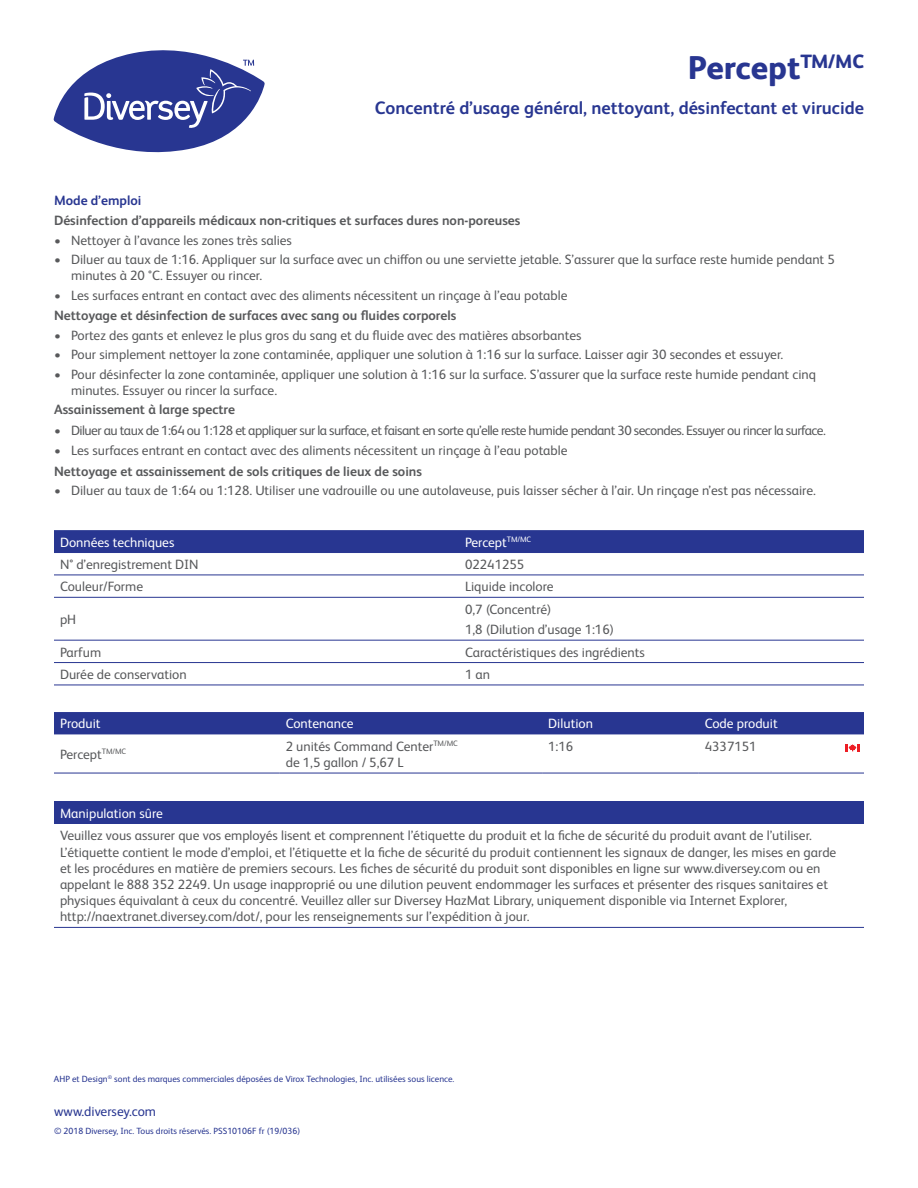
<style>
.page{position:relative;width:918px;height:1188px;background:#fff}
.page>*{position:absolute;margin:0;border:0;box-sizing:border-box;transform-origin:0 0}
.t1{font:800 33px "FS Albert Pro";color:#283691}
.t2{font:700 18px "FS Albert Pro";color:#283691}
.t3{font:13.5px/16.2px "FS Albert Pro";color:#58595b}
.t4{font:700 13.5px "FS Albert Pro";color:#58595b}
.t5{font:13.5px "FS Albert Pro";letter-spacing:-.04em;color:#58595b}
.t6{font:13.5px "FS Albert Pro";color:#fff}
.t7{font:13.5px "FS Albert Pro";color:#283691}
.t8{font:700 13.5px "FS Albert Pro";color:#283691}
.t9{font:9px "FS Albert Pro";color:#283691}
</style>
<div class="page">
<div style="left:54px;top:530px;width:810px;height:22px;background:#283691"></div>
<hr style="left:54px;top:640px;width:405px;height:1px;background:#283691">
<hr style="left:459px;top:640px;width:405px;height:1px;background:#283691">
<hr style="left:54px;top:597px;width:405px;height:1px;background:#283691">
<hr style="left:459px;top:597px;width:405px;height:1px;background:#283691">
<hr style="left:54px;top:552px;width:405px;height:1px;background:#283691">
<hr style="left:54px;top:662px;width:405px;height:1px;background:#283691">
<hr style="left:54px;top:685px;width:405px;height:1px;background:#283691">
<hr style="left:459px;top:552px;width:405px;height:1px;background:#283691">
<hr style="left:459px;top:662px;width:405px;height:1px;background:#283691">
<hr style="left:459px;top:685px;width:405px;height:1px;background:#283691">
<hr style="left:54px;top:575px;width:405px;height:1px;background:#283691">
<hr style="left:459px;top:575px;width:405px;height:1px;background:#283691">
<div style="left:54px;top:712px;width:810px;height:22px;background:#283691"></div>
<hr style="left:54px;top:773px;width:226px;height:1px;background:#283691">
<hr style="left:280px;top:773px;width:262px;height:1px;background:#283691">
<hr style="left:542px;top:773px;width:157px;height:1px;background:#283691">
<hr style="left:699px;top:773px;width:165px;height:1px;background:#283691">
<div style="left:54px;top:802px;width:810px;height:22px;background:#283691"></div>
<hr style="left:54px;top:927px;width:810px;height:1px;background:#283691">
<svg style="left:846px;top:744px;width:13px;height:7px"></svg>
<svg style="left:53px;top:50px;width:212px;height:103px"></svg>
<h1 class="t1" style="left:688px;top:42px;width:178px">Percept<sup>TM/MC</sup></h1>
<h2 class="t2" style="left:375px;top:96px;width:491px">Concentré d’usage général, nettoyant, désinfectant et virucide</h2>
<p class="t8" style="left:54px;top:191px;width:89px">Mode d’emploi</p>
<p class="t4" style="left:54px;top:211px;width:468px">Désinfection d’appareils médicaux non-critiques et surfaces dures non-poreuses</p>
<p class="t3" style="left:54px;top:231px;width:240px">• Nettoyer à l’avance les zones très salies</p>
<p class="t3" style="left:71px;top:250px;width:765px;text-indent:-17px">• Diluer au taux de 1:16. Appliquer sur la surface avec un chiffon ou une serviette jetable. S’assurer que la surface reste humide pendant 5 minutes à 20 °C. Essuyer ou rincer.</p>
<p class="t3" style="left:54px;top:286px;width:515px">• Les surfaces entrant en contact avec des aliments nécessitent un rinçage à l’eau potable</p>
<p class="t4" style="left:54px;top:306px;width:404px">Nettoyage et désinfection de surfaces avec sang ou fluides corporels</p>
<p class="t3" style="left:54px;top:326px;width:529px">• Portez des gants et enlevez le plus gros du sang et du fluide avec des matières absorbantes</p>
<p class="t3" style="left:54px;top:345px;width:731px">• Pour simplement nettoyer la zone contaminée, appliquer une solution à 1:16 sur la surface. Laisser agir 30 secondes et essuyer.</p>
<p class="t3" style="left:71px;top:365px;width:747px;text-indent:-17px">• Pour désinfecter la zone contaminée, appliquer une solution à 1:16 sur la surface. S’assurer que la surface reste humide pendant cinq minutes. Essuyer ou rincer la surface.</p>
<p class="t4" style="left:54px;top:400px;width:183px">Assainissement à large spectre</p>
<p class="t5" style="left:54px;top:420px;width:773px">• Diluer au taux de 1:64 ou 1:128 et appliquer sur la surface, et faisant en sorte qu’elle reste humide pendant 30 secondes. Essuyer ou rincer la surface.</p>
<p class="t3" style="left:54px;top:441px;width:515px">• Les surfaces entrant en contact avec des aliments nécessitent un rinçage à l’eau potable</p>
<p class="t4" style="left:54px;top:461px;width:369px">Nettoyage et assainissement de sols critiques de lieux de soins</p>
<p class="t3" style="left:54px;top:481px;width:763px">• Diluer au taux de 1:64 ou 1:128. Utiliser une vadrouille ou une autolaveuse, puis laisser sécher à l’air. Un rinçage n’est pas nécessaire.</p>
<p class="t6" style="left:60px;top:532px;width:116px">Données techniques</p>
<p class="t6" style="left:465px;top:532px;width:68px">Percept<sup>TM/MC</sup></p>
<p class="t3" style="left:60px;top:555px;width:140px">N° d’enregistrement DIN</p>
<p class="t3" style="left:465px;top:555px;width:61px">02241255</p>
<p class="t3" style="left:60px;top:578px;width:85px">Couleur/Forme</p>
<p class="t3" style="left:465px;top:578px;width:90px">Liquide incolore</p>
<p class="t3" style="left:60px;top:610px;width:18px">pH</p>
<p class="t3" style="left:465px;top:598px;width:151px;line-height:20.4px">0,7 (Concentré)<br>1,8 (Dilution d’usage 1:16)</p>
<p class="t3" style="left:60px;top:643px;width:43px">Parfum</p>
<p class="t3" style="left:465px;top:643px;width:181px">Caractéristiques des ingrédients</p>
<p class="t3" style="left:60px;top:665px;width:128px">Durée de conservation</p>
<p class="t3" style="left:465px;top:665px;width:27px">1 an</p>
<p class="t6" style="left:60px;top:714px;width:42px">Produit</p>
<p class="t6" style="left:286px;top:714px;width:69px">Contenance</p>
<p class="t6" style="left:548px;top:714px;width:46px">Dilution</p>
<p class="t6" style="left:705px;top:714px;width:74px">Code produit</p>
<p class="t3" style="left:60px;top:745px;width:68px">Percept<sup>TM/MC</sup></p>
<p class="t3" style="left:286px;top:737px;width:174px">2 unités Command Center<sup>TM/MC </sup>de 1,5 gallon / 5,67 L</p>
<p class="t3" style="left:548px;top:737px;width:27px">1:16</p>
<p class="t3" style="left:705px;top:737px;width:53px">4337151</p>
<p class="t6" style="left:60px;top:804px;width:104px">Manipulation sûre</p>
<p class="t3" style="left:60px;top:827px;width:778px">Veuillez vous assurer que vos employés lisent et comprennent l’étiquette du produit et la fiche de sécurité du produit avant de l’utiliser.<br>L’étiquette contient le mode d’emploi, et l’étiquette et la fiche de sécurité du produit contiennent les signaux de danger, les mises en garde et les procédures en matière de premiers secours. Les fiches de sécurité du produit sont disponibles en ligne sur www.diversey.com ou en appelant le 888 352 2249. Un usage inapproprié ou une dilution peuvent endommager les surfaces et présenter des risques sanitaires et physiques équivalant à ceux du concentré. Veuillez aller sur Diversey HazMat Library, uniquement disponible via Internet Explorer, http://naextranet.diversey.com/dot/, pour les renseignements sur l’expédition à jour.</p>
<p class="t9" style="left:54px;top:1073px;width:402px">AHP et Design<sup>®</sup> sont des marques commerciales déposées de Virox Technologies, Inc. utilisées sous licence.</p>
<p class="t7" style="left:54px;top:1102px;width:104px">www.diversey.com</p>
<p class="t9" style="left:54px;top:1125px;width:248px">© 2018 Diversey, Inc. Tous droits réservés. PSS10106F fr (19/036)</p>
</div>
